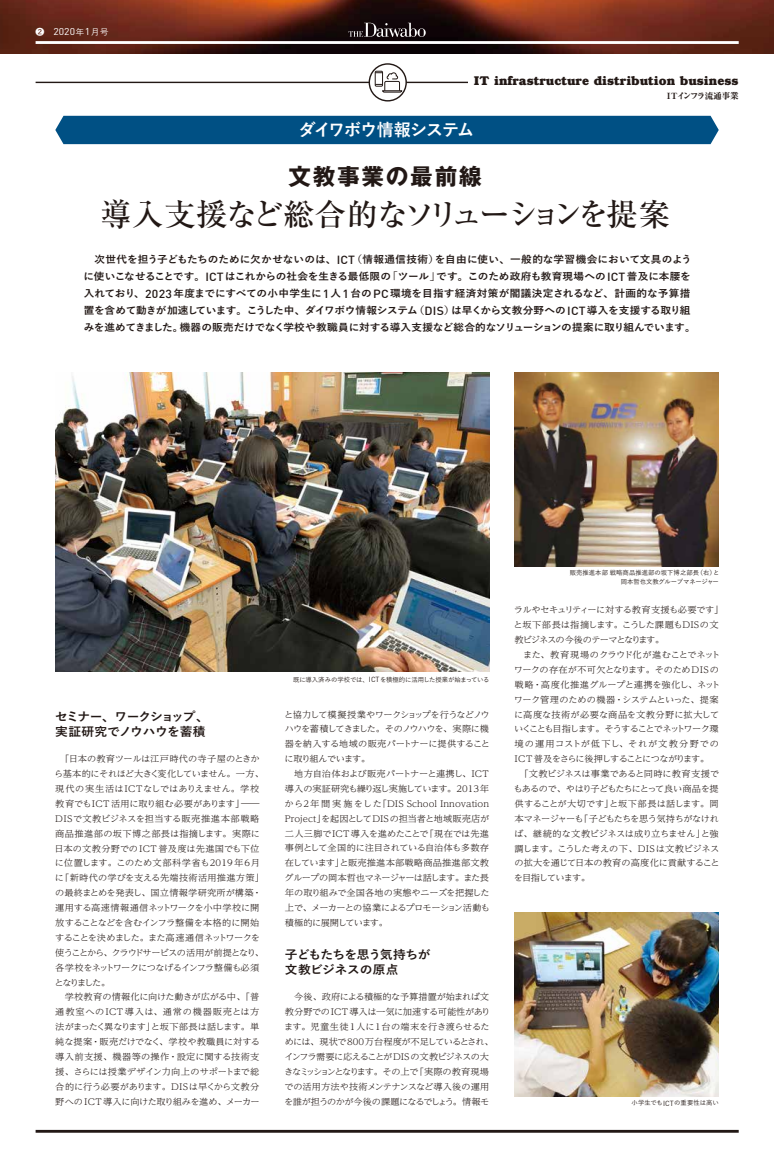
<style>
.page{position:relative;width:774px;height:1154px;background:#fff}
.page>*{position:absolute;margin:0;border:0;box-sizing:border-box;transform-origin:0 0}
.t1{font:500 31.2px "Ryumin Pro";letter-spacing:-.07em;color:#221815}
.t2{font:700 22.7px "Gothic MB101 Pro";letter-spacing:.075em;color:#221815}
.t3{font:700 17px "Yu Go";letter-spacing:-.06em;color:#fff}
.t4{font:700 12.8px "Bookman";color:#221815}
.t5{font:700 12.1px/14.9px "Yu Go";letter-spacing:-.045em;color:#221815;scale:1.05 1}
.t6{font:700 10.1px/17px "Yu Go";letter-spacing:-.005em;color:#221815;scale:1.05 1}
.t7{font:300 8.8px/14.9px "UD Reimin Pro";letter-spacing:-.025em;color:#221815;scale:1.05 1}
.t8{font:500 8.5px "Yu Go";color:#fff;scale:1.05 1}
.t9{font:800 8.5px "Ryumin Pro";letter-spacing:-.095em;color:#221815}
.t10{font:500 6.4px/8.5px "Yu Go";color:#221815;text-align:right}
.s1{font-family:"DIN";font-weight:400;font-size:9.8px}
.s2{font-family:"DIN";font-weight:500;font-size:11.6px}
.s3{font-family:"DIN";font-weight:400;font-size:7.3px}
</style>
<div class="page">
<img style="left:0;top:0;width:774px;height:54px">
<hr style="left:36px;top:82px;width:703px;height:1px;background:#221815">
<svg style="left:369px;top:64px;width:37px;height:37px"></svg>
<div style="left:369px;top:63px;width:38px;height:39px;border:1px solid #221815;border-radius:50%"></div>
<div style="left:375px;top:71px;width:8px;height:16px;border:1px solid #221815"></div>
<svg style="left:375px;top:72px;width:27px;height:21px"></svg>
<img style="left:515px;top:912px;width:204px;height:184px">
<img style="left:55px;top:373px;width:434px;height:299px">
<img style="left:515px;top:373px;width:204px;height:193px">
<hr style="left:36px;top:41px;width:703px;height:3px;background:#fff">
<hr style="left:36px;top:1130px;width:703px;height:2px;background:#221815">
<svg style="left:348px;top:23px;width:78px;height:14px"></svg>
<div style="left:55px;top:116px;width:664px;height:28px;background:#005084"></div>
<div style="left:468px;top:72px;width:276px;height:32px;background:#fff"></div>
<p class="t8" style="left:36px;top:24px;width:71px">❷　<span class="s1">2020</span>年<span class="s1">1</span>月号</p>
<h3 class="t4" style="left:474px;top:73px;width:266px">IT infrastructure distribution business</h3>
<p class="t9" style="left:667px;top:89px;width:73px">ITインフラ流通事業</p>
<h3 class="t3" style="left:299px;top:120px;width:177px">ダイワボウ情報システム</h3>
<h2 class="t2" style="left:288px;top:157px;width:195px">文教事業の最前線</h2>
<h1 class="t1" style="left:100px;top:190px;width:571px">導入支援など総合的なソリューションを提案</h1>
<p class="t6" style="left:83px;top:251px;width:585px">　次世代を担う子どもたちのために欠かせないのは、<span class="s2">ICT</span>（情報通信技術）を自由に使い、一般的な学習機会において文具のように使いこなせることです。<span class="s2">ICT</span>はこれからの社会を生きる最低限の「ツール」です。このため政府も教育現場への<span class="s2">ICT</span>普及に本腰を入れており、<span class="s2">2023</span>年度までにすべての小中学生に<span class="s2">1</span>人<span class="s2">1</span>台の<span class="s2">PC</span>環境を目指す経済対策が閣議決定されるなど、計画的な予算措置を含めて動きが加速しています。こうした中、ダイワボウ情報システム（<span class="s2">DIS</span>）は早くから文教分野への<span class="s2">ICT</span>導入を支援する取り組みを進めてきました。機器の販売だけでなく学校や教職員に対する導入支援など総合的なソリューションの提案に取り組んでいます。</p>
<h3 class="t5" style="left:55px;top:709px;width:148px">セミナー、ワークショップ、実証研究でノウハウを蓄積</h3>
<p class="t7" style="left:54px;top:751px;width:201px">　「日本の教育ツールは江戸時代の寺子屋のときから基本的にそれほど大きく変化していません。一方、現代の実生活はICTなしではありえません。学校教育でもICT活用に取り組む必要があります」―<br>DISで文教ビジネスを担当する販売推進本部戦略商品推進部の坂下博之部長は指摘します。実際に日本の文教分野でのICT普及度は先進国でも下位に位置します。このため文部科学省も2019年6月に「新時代の学びを支える先端技術活用推進方策」の最終まとめを発表し、国立情報学研究所が構築・運用する高速情報通信ネットワークを小中学校に開放することなどを含むインフラ整備を本格的に開始することを決めました。また高速通信ネットワークを使うことから、クラウドサービスの活用が前提となり、各学校をネットワークにつなげるインフラ整備も必須となりました。<br>　学校教育の情報化に向けた動きが広がる中、「普通教室へのICT導入は、通常の機器販売とは方法がまったく異なります」と坂下部長は話します。単純な提案・販売だけでなく、学校や教職員に対する導入前支援、機器等の操作・設定に関する技術支援、さらには授業デザイン力向上のサポートまで総合的に行う必要があります。DISは早くから文教分野へのICT導入に向けた取り組みを進め、メーカー</p>
<p class="t10" style="left:293px;top:674px;width:198px">既に導入済みの学校では、<span class="s3">ICT</span>を積極的に活用した授業が始まっている</p>
<p class="t7" style="left:284px;top:706px;width:198px">と協力して模擬授業やワークショップを行うなどノウハウを蓄積してきました。そのノウハウを、実際に機器を納入する地域の販売パートナーに提供することに取り組んでいます。<br>　地方自治体および販売パートナーと連携し、ICT導入の実証研究も繰り返し実施しています。2013年から2年間実施をした「DIS School Innovation<br>Project」を起因としてDISの担当者と地域販売店が二人三脚でICT導入を進めたことで「現在では先進事例として全国的に注目されている自治体も多数存在しています」と販売推進本部戦略商品推進部文教グループの岡本哲也マネージャーは話します。また長年の取り組みで全国各地の実態やニーズを把握した上で、メーカーとの協業によるプロモーション活動も積極的に展開しています。</p>
<h3 class="t5" style="left:285px;top:947px;width:140px">子どもたちを思う気持ちが文教ビジネスの原点</h3>
<p class="t7" style="left:284px;top:989px;width:201px">　今後、政府による積極的な予算措置が始まれば文教分野でのICT導入は一気に加速する可能性があります。児童生徒1人に1台の端末を行き渡らせるためには、現状で800万台程度が不足しているとされ、インフラ需要に応えることがDISの文教ビジネスの大きなミッションとなります。その上で「実際の教育現場での活用方法や技術メンテナンスなど導入後の運用を誰が担うのかが今後の課題になるでしょう。情報モ</p>
<p class="t10" style="left:570px;top:567px;width:151px">販売推進本部戦略商品推進部の坂下博之部長（右）と岡本哲也文教グループマネージャー</p>
<p class="t7" style="left:514px;top:602px;width:201px">ラルやセキュリティーに対する教育支援も必要です」と坂下部長は指摘します。こうした課題もDISの文教ビジネスの今後のテーマとなります。<br>　また、教育現場のクラウド化が進むことでネットワークの存在が不可欠となります。そのためDISの戦略・高度化推進グループと連携を強化し、ネットワーク管理のための機器・システムといった、提案に高度な技術が必要な商品を文教分野に拡大していくことも目指します。そうすることでネットワーク環境の運用コストが低下し、それが文教分野での<br>ICT 普及をさらに後押しすることにつながります。<br>　「文教ビジネスは事業であると同時に教育支援でもあるので、やはり子どもたちにとって良い商品を提供することが大切です」と坂下部長は話します。岡本マネージャーも「子どもたちを思う気持ちがなければ、継続的な文教ビジネスは成り立ちません」と強調します。こうした考えの下、DISは文教ビジネスの拡大を通じて日本の教育の高度化に貢献することを目指しています。</p>
<p class="t10" style="left:632px;top:1098px;width:89px">小学生でも<span class="s3">ICT</span>の重要性は高い</p>
</div>
